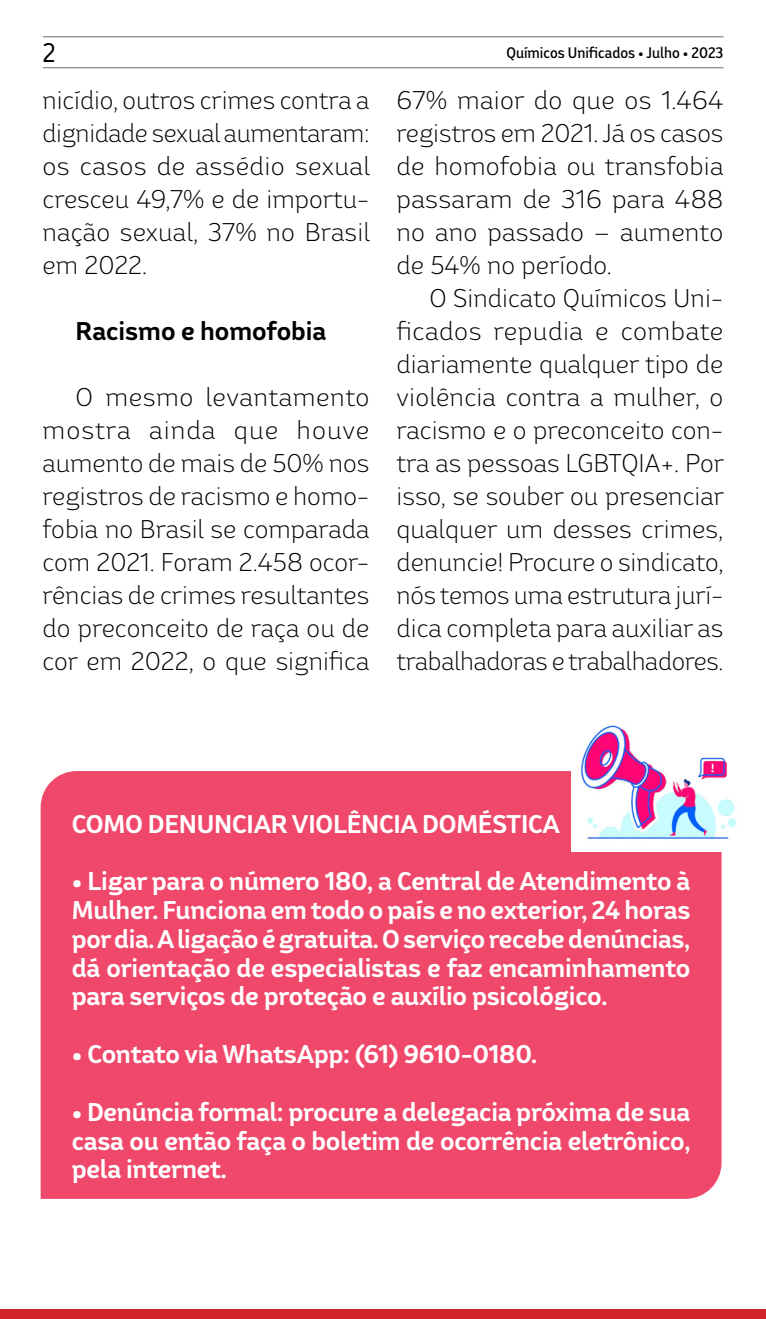
<style>
.page{position:relative;width:766px;height:1319px;background:#fff}
.page>*{position:absolute;margin:0;border:0;box-sizing:border-box;transform-origin:0 0}
.t1{font:26.1px "Blogger Sans";color:#000}
.t2{font:300 24px/33px "Bw Helder W2";color:#000;text-align:justify}
.t3{font:700 24px/28.8px "Bw Helder W2";letter-spacing:-.01em;color:#fff;text-align:justify}
.t4{font:700 24px "Bw Helder W2";color:#000}
.t5{font:500 14.4px "Bw Helder W1";color:#000}
</style>
<div class="page">
<hr style="left:43px;top:36px;width:680px;height:1px;background:#808285">
<hr style="left:43px;top:67px;width:680px;height:1px;background:#808285">
<div style="left:0;top:1308px;width:765px;height:10px;background:#d2232a"></div>
<div style="left:41px;top:771px;width:680px;height:427px;background:#ef486a"></div>
<img style="left:571px;top:725px;width:166px;height:126px">
<p class="t1" style="left:43px;top:38px;width:15px">2</p>
<p class="t5" style="left:506px;top:44px;width:218px">Químicos Unificados • Julho • 2023</p>
<p class="t2" style="left:43px;top:83px;width:329px">nicídio, outros crimes contra a dignidade sexual aumentaram: os casos de assédio sexual cresceu 49,7% e de importu&shy;nação sexual, 37% no Brasil em 2022.</p>
<p class="t2" style="left:396px;top:83px;width:328px">67% maior do que os 1.464 registros em 2021. Já os casos de homofobia ou transfobia passaram de 316 para 488 no ano passado – aumento de 54% no período.</p>
<p class="t2" style="left:396px;top:281px;width:329px;text-indent:33px">O Sindicato Químicos Uni&shy;ficados repudia e combate diariamente qualquer tipo de violência contra a mulher, o racismo e o preconceito con&shy;tra as pessoas LGBTQIA+. Por isso, se souber ou presenciar qualquer um desses crimes, denuncie! Procure o sindicato, nós temos uma estrutura jurí&shy;dica completa para auxiliar as trabalhadoras e trabalhadores.</p>
<p class="t4" style="left:76px;top:316px;width:252px">Racismo e homofobia</p>
<p class="t2" style="left:43px;top:380px;width:328px;text-indent:33px">O mesmo levantamento mostra ainda que houve aumento de mais de 50% nos registros de racismo e homo&shy;fobia no Brasil se comparada com 2021. Foram 2.458 ocor&shy;rências de crimes resultantes do preconceito de raça ou de cor em 2022, o que significa</p>
<p class="t3" style="left:72px;top:808px;width:489px">COMO DENUNCIAR VIOLÊNCIA DOMÉSTICA</p>
<p class="t3" style="left:72px;top:866px;width:620px">• Ligar para o número 180, a Central de Atendimento à Mulher. Funciona em todo o país e no exterior, 24 horas por dia. A ligação é gratuita. O serviço recebe denúncias, dá orientação de especialistas e faz encaminhamento para serviços de proteção e auxílio psicológico.</p>
<p class="t3" style="left:72px;top:1039px;width:467px">• Contato via WhatsApp: (61) 9610-0180.</p>
<p class="t3" style="left:72px;top:1096px;width:620px">• Denúncia formal: procure a delegacia próxima de sua casa ou então faça o boletim de ocorrência eletrônico, pela internet.</p>
</div>
